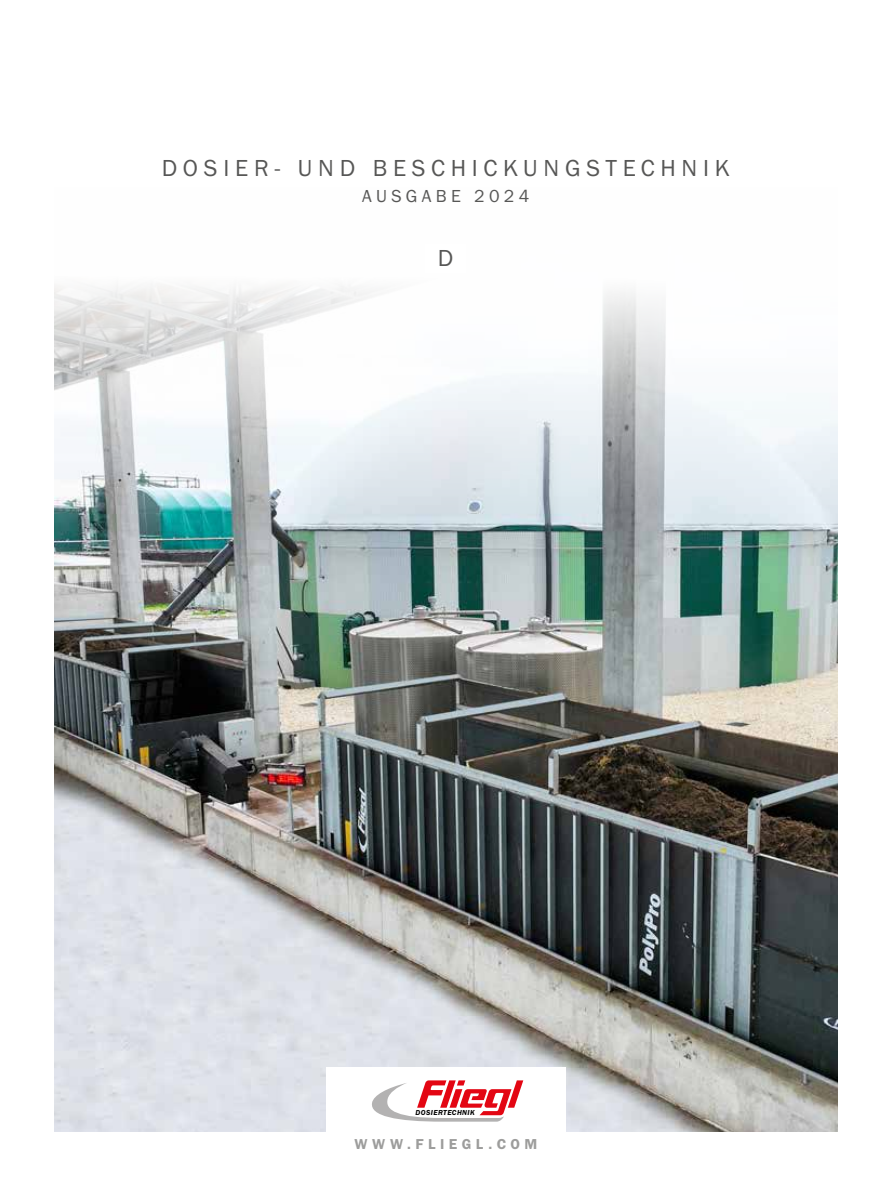
<style>
.page{position:relative;width:893px;height:1191px;background:#fff}
.page>*{position:absolute;margin:0;border:0;box-sizing:border-box;transform-origin:0 0}
.t1{font:24px "Franklin Gothic URW Boo";letter-spacing:.24em;color:#575756}
.t2{font:18px "Franklin Gothic URW Boo";letter-spacing:.24em;color:#575756}
.t3{font:14.85px "Franklin Gothic URW Dem";letter-spacing:.3em;color:#9d9d9c}
.t4{font:7.5px "Franklin Gothic URW Dem Ita";letter-spacing:.05em;color:#000}
</style>
<div class="page">
<img style="left:54px;top:285px;width:784px;height:846px">
<div style="left:326px;top:1067px;width:239px;height:92px;background:#fff"></div>
<svg style="left:372px;top:1080px;width:151px;height:41px"></svg>
<p class="t1" style="left:162px;top:153px;width:570px">DOSIER- UND BESCHICKUNGSTECHNIK</p>
<p class="t2" style="left:362px;top:185px;width:169px">AUSGABE 2024</p>
<p class="t1" style="left:438px;top:243px;width:17px">D</p>
<p class="t4" style="left:416px;top:1107px;width:61px">DOSIERTECHNIK</p>
<p class="t3" style="left:354px;top:1135px;width:184px">WWW.FLIEGL.COM</p>
</div>
